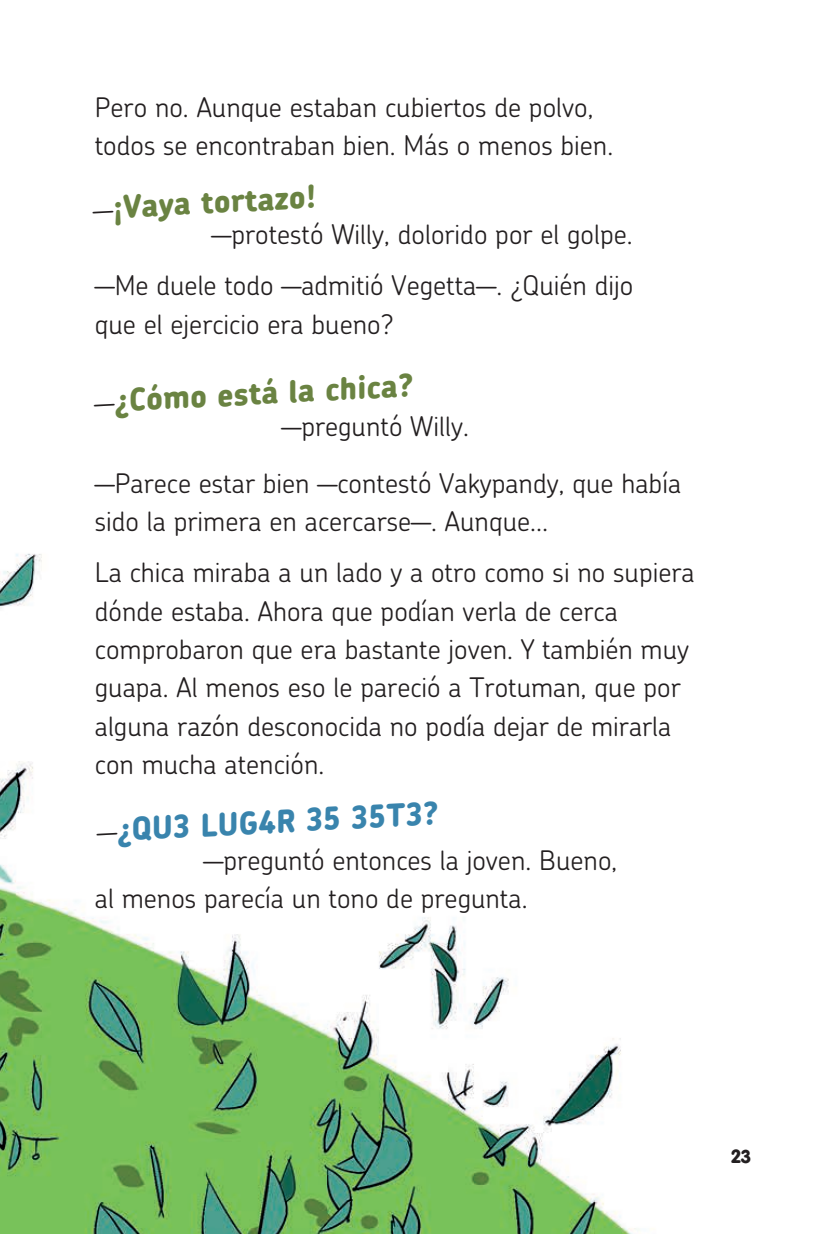
<style>
.page{position:relative;width:829px;height:1234px;background:#fff}
.page>*{position:absolute;margin:0;border:0;box-sizing:border-box;transform-origin:0 0}
.t1{font:800 31.5px "Chevin";color:#6a8342}
.t2{font:800 31.5px "Chevin";color:#3984ad}
.t3{font:300 27px/38.2px "Chevin";color:#231f20}
.t4{font:22.5px "tutano.cc";color:#231f20}
.s1{font-weight:300;font-size:27px;color:#231f20}
</style>
<div class="page">
<img style="left:0;top:553px;width:636px;height:680px">
<p class="t3" style="left:95px;top:87px;width:520px">Pero no. Aunque estaban cubiertos de polvo, todos se encontraban bien. Más o menos bien.</p>
<p class="t1" style="left:91px;top:187px;width:225px;rotate:-3deg"><span class="s1">—</span>¡Vaya tortazo!</p>
<p class="t3" style="left:95px;top:208px;width:540px;line-height:51.1px;text-align:right">—protestó Willy, dolorido por el golpe.<br>—Me duele todo —admitió Vegetta—. ¿Quién dijo</p>
<p class="t3" style="left:95px;top:304px;width:300px">que el ejercicio era bueno?</p>
<p class="t1" style="left:93px;top:381px;width:321px;rotate:-3deg"><span class="s1">—</span>¿Cómo está la chica?</p>
<p class="t3" style="left:95px;top:397px;width:588px;line-height:57.4px;text-indent:187px">—preguntó Willy.<br>—Parece estar bien —contestó Vakypandy, que había</p>
<p class="t3" style="left:95px;top:495px;width:601px;line-height:51.1px">sido la primera en acercarse—. Aunque…<br>La chica miraba a un lado y a otro como si no supiera</p>
<p class="t3" style="left:95px;top:591px;width:596px">dónde estaba. Ahora que podían verla de cerca comprobaron que era bastante joven. Y también muy guapa. Al menos eso le pareció a Trotuman, que por alguna razón desconocida no podía dejar de mirarla con mucha atención.</p>
<p class="t2" style="left:95px;top:810px;width:344px;rotate:-3deg"><span class="s1">—</span>¿QU3 LUG4R 35 35T3?</p>
<p class="t3" style="left:95px;top:840px;width:524px;text-indent:109px">—preguntó entonces la joven. Bueno, al menos parecía un tono de pregunta.</p>
<p class="t4" style="left:731px;top:1145px;width:21px">23</p>
</div>
